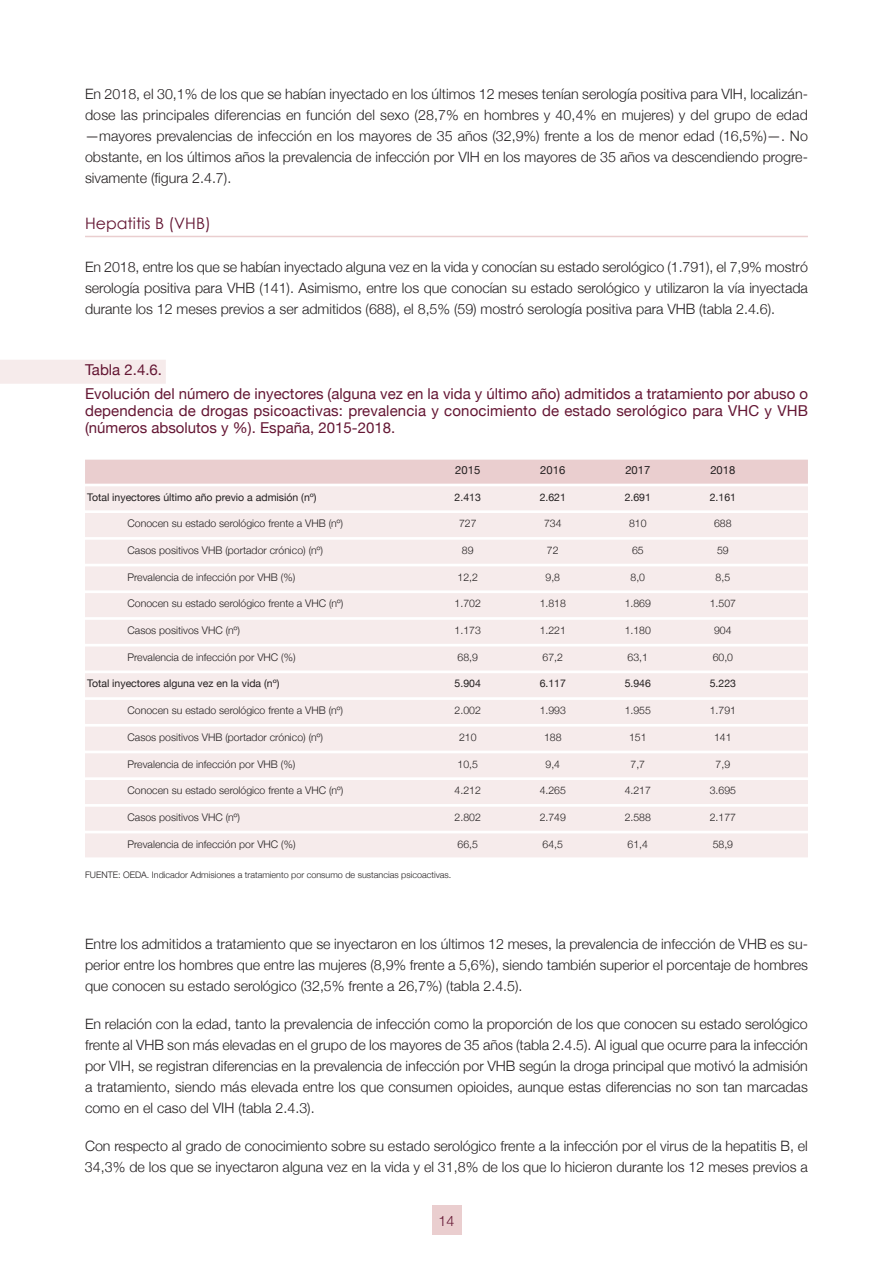
<style>
.page{position:relative;width:893px;height:1263px;background:#fff}
.page>*{position:absolute;margin:0;border:0;box-sizing:border-box;transform-origin:0 0}
.t1{font:15.75px "Century Gothic";color:#641633}
.t2{font:15px/17.2px "Helvetica Neue";color:#641633;text-align:justify}
.t3{font:300 14.25px/21px "Helvetica Neue";color:#231f20;text-align:justify}
.t4{font:300 14.25px "Helvetica Neue";color:#641633}
.t5{font:11.25px "Helvetica Neue";color:#231f20}
.t6{font:300 10.5px "Helvetica Neue";color:#231f20}
.t7{font:10.5px "Helvetica Neue";color:#231f20}
.t8{font:300 9px "Helvetica Neue";color:#231f20}
</style>
<div class="page">
<div style="left:85px;top:833px;width:723px;height:24px;background:#f6ebeb"></div>
<div style="left:85px;top:807px;width:723px;height:24px;background:#f6ebeb"></div>
<div style="left:85px;top:780px;width:723px;height:24px;background:#f6ebeb"></div>
<div style="left:85px;top:753px;width:723px;height:24px;background:#f6ebeb"></div>
<div style="left:85px;top:727px;width:723px;height:24px;background:#f6ebeb"></div>
<div style="left:85px;top:700px;width:723px;height:24px;background:#f6ebeb"></div>
<div style="left:85px;top:673px;width:723px;height:24px;background:#f6ebeb"></div>
<div style="left:85px;top:646px;width:723px;height:24px;background:#f6ebeb"></div>
<div style="left:85px;top:620px;width:723px;height:24px;background:#f6ebeb"></div>
<div style="left:85px;top:593px;width:723px;height:24px;background:#f6ebeb"></div>
<div style="left:85px;top:566px;width:723px;height:24px;background:#f6ebeb"></div>
<div style="left:85px;top:540px;width:723px;height:24px;background:#f6ebeb"></div>
<div style="left:85px;top:513px;width:723px;height:24px;background:#f6ebeb"></div>
<div style="left:85px;top:486px;width:723px;height:24px;background:#f6ebeb"></div>
<div style="left:85px;top:460px;width:723px;height:24px;background:#eacecf"></div>
<div style="left:0;top:360px;width:166px;height:24px;background:#f6ebeb"></div>
<hr style="left:85px;top:236px;width:723px;height:1px;background:#eacecf">
<div style="left:432px;top:1205px;width:29px;height:30px;background:#eacecf"></div>
<p class="t3" style="left:85px;top:83px;width:724px">En 2018, el 30,1% de los que se habían inyectado en los últimos 12 meses tenían serología positiva para VIH, localizán&shy;dose las principales diferencias en función del sexo (28,7% en hombres y 40,4% en mujeres) y del grupo de edad —mayores prevalencias de infección en los mayores de 35 años (32,9%) frente a los de menor edad (16,5%)—. No obstante, en los últimos años la prevalencia de infección por VIH en los mayores de 35 años va descendiendo progre&shy;sivamente (figura 2.4.7).</p>
<p class="t1" style="left:85px;top:214px;width:127px">Hepatitis B (VHB)</p>
<p class="t3" style="left:85px;top:256px;width:724px">En 2018, entre los que se habían inyectado alguna vez en la vida y conocían su estado serológico (1.791), el 7,9% mostró serología positiva para VHB (141). Asimismo, entre los que conocían su estado serológico y utilizaron la vía inyectada durante los 12 meses previos a ser admitidos (688), el 8,5% (59) mostró serología positiva para VHB (tabla 2.4.6).</p>
<p class="t2" style="left:85px;top:361px;width:78px">Tabla 2.4.6.</p>
<p class="t2" style="left:85px;top:385px;width:724px">Evolución del número de inyectores (alguna vez en la vida y último año) admitidos a tratamiento por abuso o dependencia de drogas psicoactivas: prevalencia y conocimiento de estado serológico para VHC y VHB (números absolutos y %). España, 2015-2018.</p>
<p class="t5" style="left:455px;top:463px;width:27px">2015</p>
<p class="t5" style="left:540px;top:463px;width:27px">2016</p>
<p class="t5" style="left:625px;top:463px;width:27px">2017</p>
<p class="t5" style="left:710px;top:463px;width:27px">2018</p>
<p class="t7" style="left:87px;top:491px;width:231px">Total inyectores último año previo a admisión (nº)</p>
<p class="t7" style="left:455px;top:491px;width:28px">2.413</p>
<p class="t7" style="left:540px;top:491px;width:28px">2.621</p>
<p class="t7" style="left:625px;top:491px;width:28px">2.691</p>
<p class="t7" style="left:710px;top:491px;width:28px">2.161</p>
<p class="t6" style="left:128px;top:517px;width:217px">Conocen su estado serológico frente a VHB (nº)</p>
<p class="t6" style="left:459px;top:517px;width:19px">727</p>
<p class="t6" style="left:544px;top:517px;width:19px">734</p>
<p class="t6" style="left:629px;top:517px;width:19px">810</p>
<p class="t6" style="left:714px;top:517px;width:19px">688</p>
<p class="t6" style="left:128px;top:544px;width:197px">Casos positivos VHB (portador crónico) (nº)</p>
<p class="t6" style="left:462px;top:544px;width:13px">89</p>
<p class="t6" style="left:547px;top:544px;width:13px">72</p>
<p class="t6" style="left:632px;top:544px;width:13px">65</p>
<p class="t6" style="left:717px;top:544px;width:13px">59</p>
<p class="t6" style="left:128px;top:570px;width:169px">Prevalencia de infección por VHB (%)</p>
<p class="t6" style="left:458px;top:570px;width:22px">12,2</p>
<p class="t6" style="left:545px;top:570px;width:16px">9,8</p>
<p class="t6" style="left:630px;top:570px;width:16px">8,0</p>
<p class="t6" style="left:716px;top:570px;width:16px">8,5</p>
<p class="t6" style="left:128px;top:597px;width:217px">Conocen su estado serológico frente a VHC (nº)</p>
<p class="t6" style="left:455px;top:597px;width:28px">1.702</p>
<p class="t6" style="left:540px;top:597px;width:28px">1.818</p>
<p class="t6" style="left:625px;top:597px;width:28px">1.869</p>
<p class="t6" style="left:710px;top:597px;width:28px">1.507</p>
<p class="t6" style="left:128px;top:624px;width:114px">Casos positivos VHC (nº)</p>
<p class="t6" style="left:455px;top:624px;width:28px">1.173</p>
<p class="t6" style="left:540px;top:624px;width:28px">1.221</p>
<p class="t6" style="left:625px;top:624px;width:28px">1.180</p>
<p class="t6" style="left:714px;top:624px;width:19px">904</p>
<p class="t6" style="left:128px;top:651px;width:170px">Prevalencia de infección por VHC (%)</p>
<p class="t6" style="left:458px;top:651px;width:22px">68,9</p>
<p class="t6" style="left:543px;top:651px;width:22px">67,2</p>
<p class="t6" style="left:628px;top:651px;width:22px">63,1</p>
<p class="t6" style="left:713px;top:651px;width:22px">60,0</p>
<p class="t7" style="left:87px;top:677px;width:194px">Total inyectores alguna vez en la vida (nº)</p>
<p class="t7" style="left:455px;top:677px;width:28px">5.904</p>
<p class="t7" style="left:540px;top:677px;width:28px">6.117</p>
<p class="t7" style="left:625px;top:677px;width:28px">5.946</p>
<p class="t7" style="left:710px;top:677px;width:28px">5.223</p>
<p class="t6" style="left:128px;top:704px;width:217px">Conocen su estado serológico frente a VHB (nº)</p>
<p class="t6" style="left:455px;top:704px;width:28px">2.002</p>
<p class="t6" style="left:540px;top:704px;width:28px">1.993</p>
<p class="t6" style="left:625px;top:704px;width:28px">1.955</p>
<p class="t6" style="left:710px;top:704px;width:28px">1.791</p>
<p class="t6" style="left:128px;top:731px;width:197px">Casos positivos VHB (portador crónico) (nº)</p>
<p class="t6" style="left:459px;top:731px;width:19px">210</p>
<p class="t6" style="left:544px;top:731px;width:19px">188</p>
<p class="t6" style="left:629px;top:731px;width:19px">151</p>
<p class="t6" style="left:714px;top:731px;width:19px">141</p>
<p class="t6" style="left:128px;top:757px;width:169px">Prevalencia de infección por VHB (%)</p>
<p class="t6" style="left:457px;top:757px;width:22px">10,5</p>
<p class="t6" style="left:545px;top:757px;width:16px">9,4</p>
<p class="t6" style="left:630px;top:757px;width:16px">7,7</p>
<p class="t6" style="left:716px;top:757px;width:16px">7,9</p>
<p class="t6" style="left:128px;top:784px;width:217px">Conocen su estado serológico frente a VHC (nº)</p>
<p class="t6" style="left:455px;top:784px;width:28px">4.212</p>
<p class="t6" style="left:540px;top:784px;width:28px">4.265</p>
<p class="t6" style="left:625px;top:784px;width:28px">4.217</p>
<p class="t6" style="left:710px;top:784px;width:28px">3.695</p>
<p class="t6" style="left:128px;top:811px;width:114px">Casos positivos VHC (nº)</p>
<p class="t6" style="left:455px;top:811px;width:28px">2.802</p>
<p class="t6" style="left:540px;top:811px;width:28px">2.749</p>
<p class="t6" style="left:625px;top:811px;width:28px">2.588</p>
<p class="t6" style="left:710px;top:811px;width:28px">2.177</p>
<p class="t6" style="left:128px;top:837px;width:170px">Prevalencia de infección por VHC (%)</p>
<p class="t6" style="left:457px;top:837px;width:22px">66,5</p>
<p class="t6" style="left:543px;top:837px;width:22px">64,5</p>
<p class="t6" style="left:628px;top:837px;width:22px">61,4</p>
<p class="t6" style="left:713px;top:837px;width:22px">58,9</p>
<p class="t8" style="left:85px;top:869px;width:368px">FUENTE: OEDA. Indicador Admisiones a tratamiento por consumo de sustancias psicoactivas.</p>
<p class="t3" style="left:85px;top:933px;width:724px">Entre los admitidos a tratamiento que se inyectaron en los últimos 12 meses, la prevalencia de infección de VHB es su&shy;perior entre los hombres que entre las mujeres (8,9% frente a 5,6%), siendo también superior el porcentaje de hombres que conocen su estado serológico (32,5% frente a 26,7%) (tabla 2.4.5).</p>
<p class="t3" style="left:85px;top:1013px;width:724px">En relación con la edad, tanto la prevalencia de infección como la proporción de los que conocen su estado serológico frente al VHB son más elevadas en el grupo de los mayores de 35 años (tabla 2.4.5). Al igual que ocurre para la infección por VIH, se registran diferencias en la prevalencia de infección por VHB según la droga principal que motivó la admisión a tratamiento, siendo más elevada entre los que consumen opioides, aunque estas diferencias no son tan marcadas como en el caso del VIH (tabla 2.4.3).</p>
<p class="t3" style="left:85px;top:1135px;width:724px">Con respecto al grado de conocimiento sobre su estado serológico frente a la infección por el virus de la hepatitis B, el<br>34,3% de los que se inyectaron alguna vez en la vida y el 31,8% de los que lo hicieron durante los 12 meses previos a</p>
<p class="t4" style="left:439px;top:1212px;width:17px">14</p>
</div>
